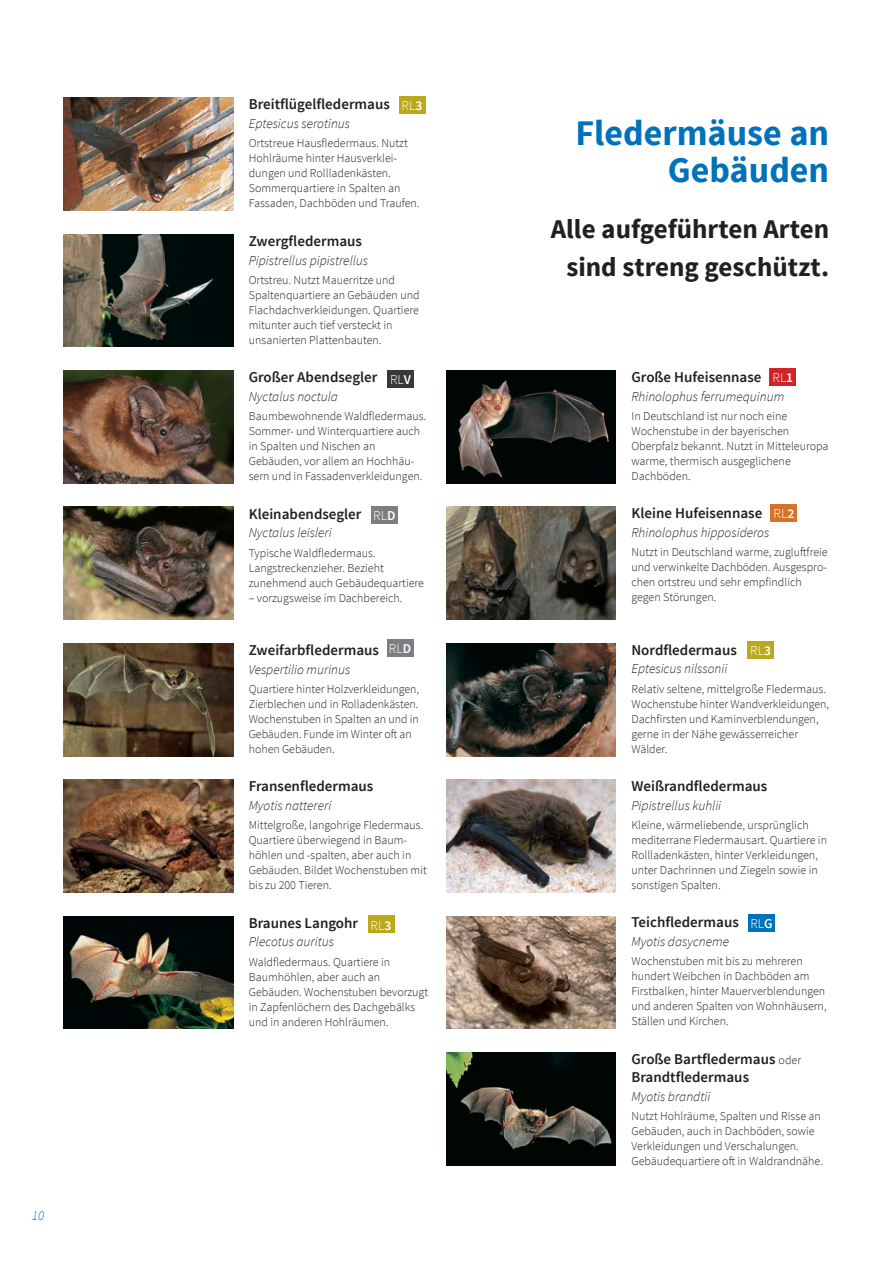
<style>
.page{position:relative;width:893px;height:1263px;background:#fff}
.page>*{position:absolute;margin:0;border:0;box-sizing:border-box;transform-origin:0 0}
.t1{font:700 36px/37.5px "Source Sans Pro";color:#0072bc;text-align:right}
.t2{font:700 27px/37.5px "Source Sans Pro";color:#231f20;text-align:center}
.Artname_deutsch{font:600 15px/18.8px "Source Sans Pro";color:#231f20}
.Artname_wissensch{font:italic 300 13.5px "Source Sans Pro";color:#231f20}
.Artname_wissensch-2{font:300 13.5px "Source Sans Pro";color:#fff}
.t3{font:italic 300 13.5px "Source Sans Pro";color:#0072bc}
.Artbeschreibung{font:300 12px/15px "Source Sans Pro";color:#231f20}
.s1{font-weight:600}
.s2{font-weight:300;font-size:12px}
</style>
<div class="page">
<img style="left:64px;top:98px;width:169px;height:113px">
<img style="left:446px;top:371px;width:170px;height:112px">
<img style="left:64px;top:234px;width:169px;height:113px">
<img style="left:446px;top:507px;width:170px;height:113px">
<img style="left:64px;top:371px;width:169px;height:112px">
<img style="left:446px;top:643px;width:170px;height:113px">
<img style="left:64px;top:507px;width:169px;height:113px">
<img style="left:446px;top:780px;width:170px;height:112px">
<img style="left:64px;top:643px;width:169px;height:113px">
<img style="left:446px;top:916px;width:170px;height:113px">
<img style="left:64px;top:780px;width:169px;height:112px">
<img style="left:446px;top:1052px;width:170px;height:113px">
<img style="left:64px;top:916px;width:169px;height:113px">
<div style="left:770px;top:368px;width:26px;height:18px;background:#d1232a"></div>
<div style="left:771px;top:504px;width:26px;height:18px;background:#d67329"></div>
<div style="left:399px;top:96px;width:26px;height:18px;background:#bca81c"></div>
<div style="left:747px;top:641px;width:27px;height:18px;background:#bca81c"></div>
<div style="left:368px;top:915px;width:26px;height:18px;background:#bca81c"></div>
<div style="left:371px;top:506px;width:27px;height:18px;background:#7c7e81"></div>
<div style="left:387px;top:639px;width:26px;height:18px;background:#7c7e81"></div>
<div style="left:387px;top:370px;width:27px;height:18px;background:#383839"></div>
<div style="left:748px;top:914px;width:27px;height:18px;background:#0072bc"></div>
<p class="t3" style="left:32px;top:1208px;width:14px">10</p>
<p class="Artname_deutsch" style="left:249px;top:95px;width:143px">Breitflügelfledermaus</p>
<p class="Artname_wissensch" style="left:249px;top:115px;width:103px">Eptesicus serotinus</p>
<p class="Artbeschreibung" style="left:249px;top:136px;width:172px">Ortstreue Hausfledermaus. Nutzt<br>Hohlräume hinter Hausverklei&shy;dungen und Rollladenkästen.<br>Sommerquartiere in Spalten an<br>Fassaden, Dachböden und Traufen.</p>
<p class="Artname_deutsch" style="left:249px;top:232px;width:115px">Zwergfledermaus</p>
<p class="Artname_wissensch" style="left:249px;top:252px;width:121px">Pipistrellus pipistrellus</p>
<p class="Artbeschreibung" style="left:249px;top:272px;width:172px">Ortstreu. Nutzt Mauerritze und Spaltenquartiere an Gebäuden und Flachdachverkleidungen. Quartiere mitunter auch tief versteckt in unsanierten Plattenbauten.</p>
<p class="Artname_deutsch" style="left:249px;top:368px;width:130px">Großer Abendsegler</p>
<p class="Artname_wissensch" style="left:249px;top:388px;width:91px">Nyctalus noctula</p>
<p class="Artbeschreibung" style="left:249px;top:409px;width:179px">Baumbewohnende Waldfledermaus.<br>Sommer- und Winterquartiere auch in Spalten und Nischen an<br>Gebäuden, vor allem an Hochhäu&shy;sern und in Fassadenverkleidungen.</p>
<p class="Artname_deutsch" style="left:249px;top:505px;width:114px">Kleinabendsegler</p>
<p class="Artname_wissensch" style="left:249px;top:525px;width:85px">Nyctalus leisleri</p>
<p class="Artbeschreibung" style="left:249px;top:545px;width:177px">Typische Waldfledermaus.<br>Langstreckenzieher. Bezieht zunehmend auch Gebäudequartiere</p>
<p class="Artbeschreibung" style="left:249px;top:590px;width:155px">– vorzugsweise im Dachbereich.</p>
<p class="Artname_deutsch" style="left:249px;top:641px;width:132px">Zweifarbfledermaus</p>
<p class="Artname_wissensch" style="left:249px;top:661px;width:103px">Vespertilio murinus</p>
<p class="Artbeschreibung" style="left:249px;top:681px;width:172px">Quartiere hinter Holzverkleidungen,<br>Zierblechen und in Rolladenkästen.<br>Wochenstuben in Spalten an und in<br>Gebäuden. Funde im Winter oft an hohen Gebäuden.</p>
<p class="Artname_deutsch" style="left:249px;top:777px;width:126px">Fransenfledermaus</p>
<p class="Artname_wissensch" style="left:249px;top:797px;width:84px">Myotis nattereri</p>
<p class="Artbeschreibung" style="left:249px;top:818px;width:180px">Mittelgroße, langohrige Fledermaus.<br>Quartiere überwiegend in Baum&shy;höhlen und -spalten, aber auch in<br>Gebäuden. Bildet Wochenstuben mit bis zu 200 Tieren.</p>
<p class="Artname_deutsch" style="left:249px;top:913px;width:111px">Braunes Langohr</p>
<p class="Artname_wissensch" style="left:249px;top:934px;width:87px">Plecotus auritus</p>
<p class="Artbeschreibung" style="left:249px;top:954px;width:181px">Waldfledermaus. Quartiere in<br>Baumhöhlen, aber auch an<br>Gebäuden. Wochenstuben bevorzugt in Zapfenlöchern des Dachgebälks und in anderen Hohlräumen.</p>
<p class="Artname_wissensch-2" style="left:402px;top:97px;width:22px">RL<span class="s1">3</span></p>
<p class="Artname_wissensch-2" style="left:390px;top:371px;width:23px">RL<span class="s1">V</span></p>
<p class="Artname_wissensch-2" style="left:373px;top:507px;width:24px">RL<span class="s1">D</span></p>
<p class="Artname_wissensch-2" style="left:389px;top:641px;width:24px">RL<span class="s1">D</span></p>
<p class="Artname_wissensch-2" style="left:371px;top:917px;width:22px">RL<span class="s1">3</span></p>
<h1 class="t1" style="left:575px;top:115px;width:255px">Fledermäuse an<br>Gebäuden</h1>
<h2 class="t2" style="left:551px;top:212px;width:280px">Alle aufgeführten Arten sind streng geschützt.</h2>
<p class="Artname_deutsch" style="left:631px;top:368px;width:132px">Große Hufeisennase</p>
<p class="Artname_wissensch" style="left:631px;top:388px;width:154px">Rhinolophus ferrumequinum</p>
<p class="Artbeschreibung" style="left:631px;top:408px;width:199px">In Deutschland ist nur noch eine<br>Wochenstube in der bayerischen<br>Oberpfalz bekannt. Nutzt in Mitteleuropa warme, thermisch ausgeglichene<br>Dachböden.</p>
<p class="Artname_deutsch" style="left:631px;top:504px;width:132px">Kleine Hufeisennase</p>
<p class="Artname_wissensch" style="left:631px;top:524px;width:139px">Rhinolophus hipposideros</p>
<p class="Artbeschreibung" style="left:631px;top:545px;width:198px">Nutzt in Deutschland warme, zugluftfreie und verwinkelte Dachböden. Ausgespro&shy;chen ortstreu und sehr empfindlich gegen Störungen.</p>
<p class="Artname_deutsch" style="left:631px;top:641px;width:107px">Nordfledermaus</p>
<p class="Artname_wissensch" style="left:631px;top:661px;width:97px">Eptesicus nilssonii</p>
<p class="Artbeschreibung" style="left:631px;top:681px;width:199px">Relativ seltene, mittelgroße Fledermaus.<br>Wochenstube hinter Wandverkleidungen, Dachfirsten und Kaminverblendungen, gerne in der Nähe gewässerreicher Wälder.</p>
<p class="Artname_deutsch" style="left:631px;top:777px;width:137px">Weißrandfledermaus</p>
<p class="Artname_wissensch" style="left:631px;top:797px;width:91px">Pipistrellus kuhlii</p>
<p class="Artbeschreibung" style="left:631px;top:817px;width:197px">Kleine, wärmeliebende, ursprünglich mediterrane Fledermausart. Quartiere in Rollladenkästen, hinter Verkleidungen, unter Dachrinnen und Ziegeln sowie in sonstigen Spalten.</p>
<p class="Artname_deutsch" style="left:631px;top:913px;width:109px">Teichfledermaus</p>
<p class="Artname_wissensch" style="left:631px;top:933px;width:99px">Myotis dasycneme</p>
<p class="Artbeschreibung" style="left:631px;top:954px;width:197px">Wochenstuben mit bis zu mehreren hundert Weibchen in Dachböden am Firstbalken, hinter Mauerverblendungen und anderen Spalten von Wohnhäusern, Ställen und Kirchen.</p>
<p class="Artname_deutsch" style="left:631px;top:1050px;width:171px">Große Bartfledermaus <span class="s2">oder<br></span>Brandtfledermaus</p>
<p class="Artname_wissensch" style="left:631px;top:1088px;width:80px">Myotis brandtii</p>
<p class="Artbeschreibung" style="left:631px;top:1109px;width:193px">Nutzt Hohlräume, Spalten und Risse an Gebäuden, auch in Dachböden, sowie Verkleidungen und Verschalungen.<br>Gebäudequartiere oft in Waldrandnähe.</p>
<p class="Artname_wissensch-2" style="left:772px;top:369px;width:22px">RL<span class="s1">1</span></p>
<p class="Artname_wissensch-2" style="left:773px;top:505px;width:22px">RL<span class="s1">2</span></p>
<p class="Artname_wissensch-2" style="left:750px;top:643px;width:22px">RL<span class="s1">3</span></p>
<p class="Artname_wissensch-2" style="left:750px;top:915px;width:24px">RL<span class="s1">G</span></p>
</div>
